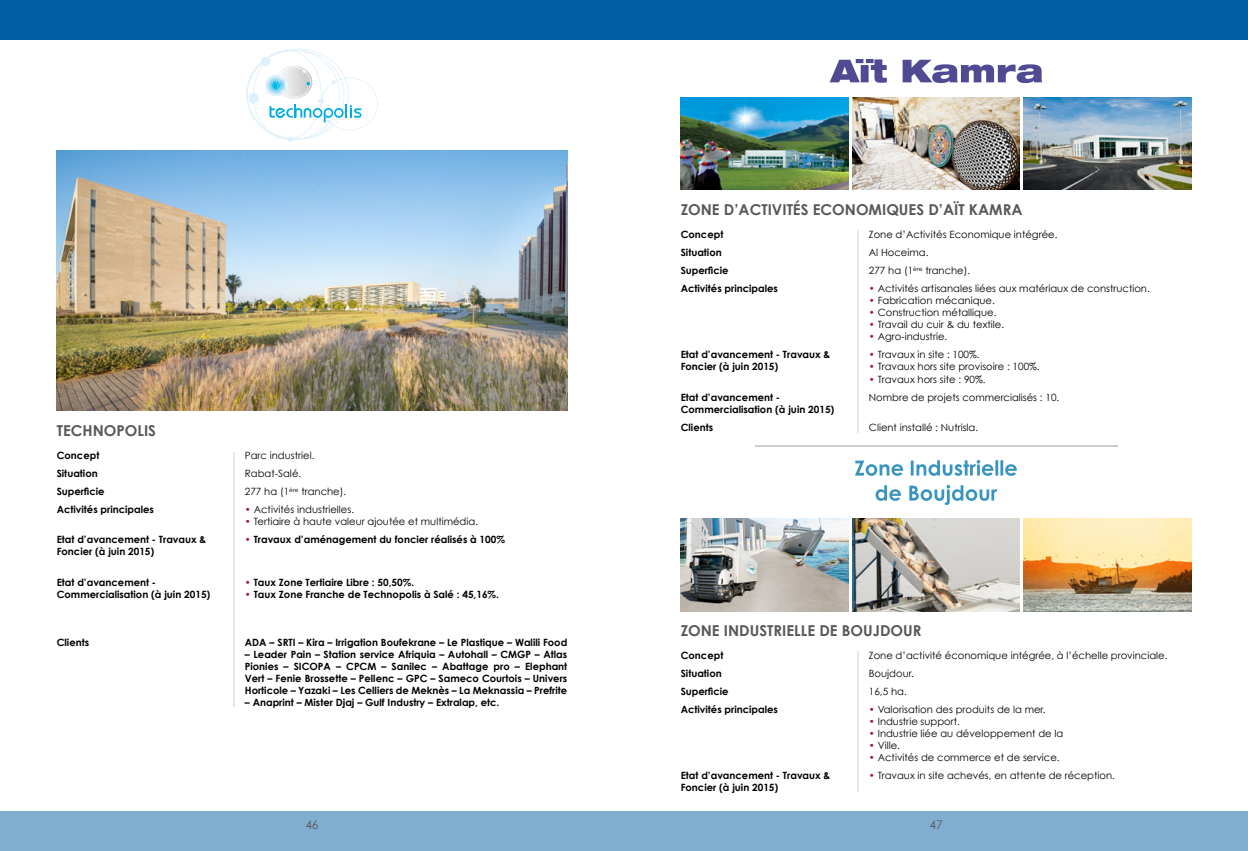
<style>
.page{position:relative;width:1248px;height:851px;background:#fff}
.page>*{position:absolute;margin:0;border:0;box-sizing:border-box;transform-origin:0 0}
.t1{font:700 15px "Century Gothic";color:#58585a}
.t2{font:12px "Century Gothic";color:#58585a}
.t3{font:700 10px/18px "Century Gothic";color:#000}
.t4{font:10px/18px "Century Gothic";color:#000}
.s1{color:#a21c37}
</style>
<div class="page">
<img style="left:57px;top:151px;width:510px;height:259px">
<hr style="left:232px;top:452px;width:2px;height:254px;background:#e7e7e7">
<svg style="left:246px;top:49px;width:132px;height:93px"></svg>
<div style="left:0;top:811px;width:1247px;height:39px;background:#80aed0"></div>
<div style="left:0;top:0;width:1247px;height:40px;background:#005da1"></div>
<img style="left:680px;top:519px;width:168px;height:92px">
<img style="left:680px;top:98px;width:168px;height:92px">
<img style="left:852px;top:519px;width:167px;height:92px">
<img style="left:852px;top:98px;width:167px;height:92px">
<img style="left:1023px;top:519px;width:168px;height:92px">
<img style="left:1023px;top:98px;width:168px;height:92px">
<hr style="left:856px;top:231px;width:2px;height:202px;background:#e7e7e7">
<hr style="left:856px;top:651px;width:2px;height:140px;background:#e7e7e7">
<svg style="left:829px;top:59px;width:213px;height:24px"></svg>
<hr style="left:754px;top:444px;width:363px;height:2px;background:#cfcdcd">
<svg style="left:875px;top:485px;width:122px;height:20px"></svg>
<svg style="left:855px;top:460px;width:161px;height:16px"></svg>
<h1 class="t1" style="left:57px;top:421px;width:101px">TECHNOPOLIS</h1>
<p class="t3" style="left:57px;top:446px;width:99px">Concept<br>Situation<br>Superficie<br>Activités principales</p>
<p class="t3" style="left:57px;top:533px;width:151px;line-height:12px">Etat d’avancement - Travaux &amp;<br>Foncier (à juin 2015)</p>
<p class="t3" style="left:57px;top:575px;width:155px;line-height:12px">Etat d’avancement -<br>Commercialisation (à juin 2015)</p>
<p class="t3" style="left:57px;top:632px;width:34px">Clients</p>
<h1 class="t1" style="left:680px;top:200px;width:343px">ZONE D’ACTIVITÉS ECONOMIQUES D’AÏT KAMRA</h1>
<p class="t4" style="left:245px;top:446px;width:103px">Parc industriel.<br>Rabat-Salé.<br>277 ha (1<sup>ère</sup> tranche).</p>
<p class="t4" style="left:245px;top:500px;width:111px"><span class="s1">•</span> Activités industrielles.</p>
<p class="t4" style="left:245px;top:512px;width:235px"><span class="s1">•</span> Tertiaire à haute valeur ajoutée et multimédia.</p>
<p class="t3" style="left:245px;top:530px;width:261px"><span class="s1">•</span> Travaux d’aménagement du foncier réalisés à 100%</p>
<p class="t3" style="left:245px;top:572px;width:171px"><span class="s1">•</span> Taux Zone Tertiaire Libre : 50,50%.</p>
<p class="t3" style="left:245px;top:584px;width:256px"><span class="s1">•</span> Taux Zone Franche de Technopolis à Salé : 45,16%.</p>
<p class="t3" style="left:245px;top:632px;width:324px">ADA – SRTI – Kira – Irrigation Boufekrane – Le Plastique – Walili Food</p>
<p class="t3" style="left:245px;top:647px;width:324px;line-height:12px;text-align:justify">– Leader Pain – Station service Afriquia – Autohall – CMGP – Atlas Pionies – SICOPA – CPCM – Sanilec – Abattage pro – Elephant Vert – Fenie Brossette – Pellenc – GPC – Sameco Courtois – Univers Horticole – Yazaki – Les Celliers de Meknès – La Meknassia – Prefrite</p>
<p class="t3" style="left:245px;top:692px;width:256px">– Anaprint – Mister Djaj – Gulf Industry – Extralap, etc.</p>
<p class="t3" style="left:680px;top:225px;width:99px">Concept<br>Situation<br>Superficie<br>Activités principales</p>
<p class="t3" style="left:680px;top:348px;width:151px;line-height:12px">Etat d’avancement - Travaux &amp;<br>Foncier (à juin 2015)</p>
<p class="t3" style="left:680px;top:390px;width:155px;line-height:12px">Etat d’avancement -<br>Commercialisation (à juin 2015)</p>
<p class="t3" style="left:680px;top:417px;width:34px">Clients</p>
<p class="t4" style="left:868px;top:225px;width:190px">Zone d’Activités Economique intégrée.<br>Al Hoceima.<br>277 ha (1<sup>ère</sup> tranche).</p>
<p class="t4" style="left:868px;top:279px;width:282px"><span class="s1">•</span> Activités artisanales liées aux matériaux de construction.</p>
<p class="t4" style="left:868px;top:291px;width:127px"><span class="s1">•</span> Fabrication mécanique.</p>
<p class="t4" style="left:868px;top:303px;width:129px"><span class="s1">•</span> Construction métallique.</p>
<p class="t4" style="left:868px;top:315px;width:137px"><span class="s1">•</span> Travail du cuir &amp; du textile.</p>
<p class="t4" style="left:868px;top:327px;width:80px"><span class="s1">•</span> Agro-industrie.</p>
<p class="t4" style="left:868px;top:345px;width:112px"><span class="s1">•</span> Travaux in site : 100%.</p>
<p class="t4" style="left:868px;top:357px;width:172px"><span class="s1">•</span> Travaux hors site provisoire : 100%.</p>
<p class="t4" style="left:868px;top:369px;width:192px"><span class="s1">•</span> Travaux hors site : 90%.<br>Nombre de projets commercialisés : 10.</p>
<p class="t4" style="left:868px;top:417px;width:111px">Client installé : Nutrisla.</p>
<h1 class="t1" style="left:680px;top:621px;width:242px">ZONE INDUSTRIELLE DE BOUJDOUR</h1>
<p class="t3" style="left:680px;top:646px;width:99px">Concept<br>Situation<br>Superficie<br>Activités principales</p>
<p class="t3" style="left:680px;top:769px;width:151px;line-height:12px">Etat d’avancement - Travaux &amp;<br>Foncier (à juin 2015)</p>
<p class="t4" style="left:868px;top:646px;width:300px">Zone d’activité économique intégrée, à l’échelle provinciale.<br>Boujdour.<br>16,5 ha.</p>
<p class="t4" style="left:868px;top:700px;width:178px"><span class="s1">•</span> Valorisation des produits de la mer.</p>
<p class="t4" style="left:868px;top:712px;width:92px"><span class="s1">•</span> Industrie support.</p>
<p class="t4" style="left:868px;top:724px;width:196px"><span class="s1">•</span> Industrie liée au développement de la</p>
<p class="t4" style="left:868px;top:736px;width:33px"><span class="s1">•</span> Ville.</p>
<p class="t4" style="left:868px;top:748px;width:192px"><span class="s1">•</span> Activités de commerce et de service.</p>
<p class="t4" style="left:868px;top:766px;width:247px"><span class="s1">•</span> Travaux in site achevés, en attente de réception.</p>
<p class="t2" style="left:305px;top:817px;width:15px">46</p>
<p class="t2" style="left:929px;top:817px;width:15px">47</p>
</div>
